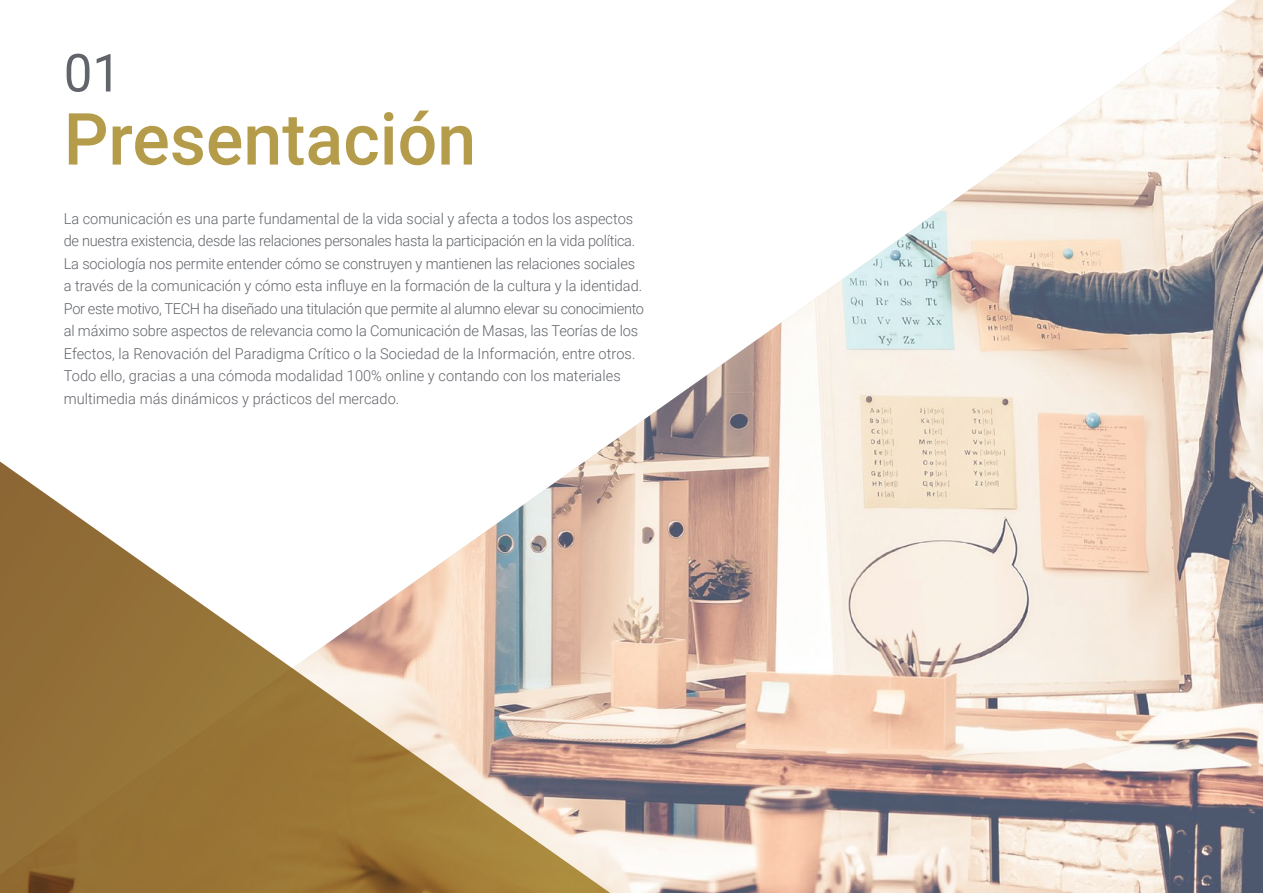
<style>
.page{position:relative;width:1263px;height:893px;background:#fff}
.page>*{position:absolute;margin:0;border:0;box-sizing:border-box;transform-origin:0 0}
.t1{font:500 72px "Roboto";color:#b49c4b}
.t2{font:52.5px "Roboto";color:#61646a}
.t3{font:300 15px/22.5px "Roboto";letter-spacing:-.01em;color:#61646a}
</style>
<div class="page">
<img style="left:607px;top:0;width:656px;height:893px">
<svg style="left:0;top:446px;width:640px;height:447px"></svg>
<h2 class="t2" style="left:64px;top:36px;width:59px">01</h2>
<h1 class="t1" style="left:64px;top:89px;width:414px">Presentación</h1>
<p class="t3" style="left:64px;top:207px;width:582px">La comunicación es una parte fundamental de la vida social y afecta a todos los aspectos de nuestra existencia, desde las relaciones personales hasta la participación en la vida política.<br>La sociología nos permite entender cómo se construyen y mantienen las relaciones sociales a través de la comunicación y cómo esta influye en la formación de la cultura y la identidad.<br>Por este motivo, TECH ha diseñado una titulación que permite al alumno elevar su conocimiento al máximo sobre aspectos de relevancia como la Comunicación de Masas, las Teorías de los Efectos, la Renovación del Paradigma Crítico o la Sociedad de la Información, entre otros.<br>Todo ello, gracias a una cómoda modalidad 100% online y contando con los materiales multimedia más dinámicos y prácticos del mercado.</p>
</div>
